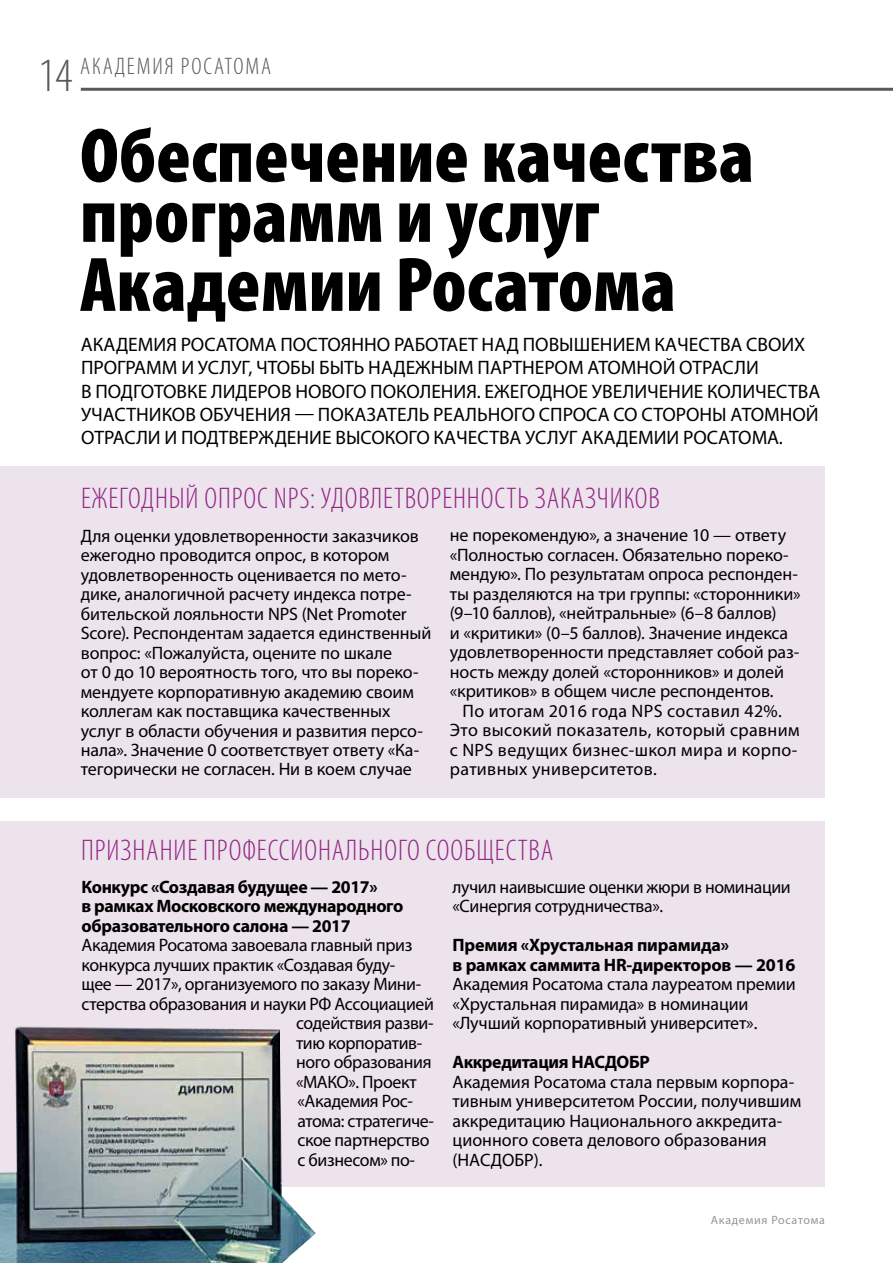
<style>
.page{position:relative;width:893px;height:1263px;background:#fff}
.page>*{position:absolute;margin:0;border:0;box-sizing:border-box;transform-origin:0 0}
.t1{font:900 condensed 78px/60px "Myriad Pro";color:#000}
.t2{font:300 condensed 48px "Myriad Pro";color:#58595b}
.t3{font:300 condensed 30px "Myriad Pro";letter-spacing:.03em;color:#932784}
.t4{font:300 condensed 24px "Myriad Pro";letter-spacing:.08em;color:#58595b}
.t5{font:19.5px "Myriad Pro";color:#000}
.t6{font:18px/19.5px "Myriad Pro";letter-spacing:-.01em;color:#000}
.t7{font:700 18px/19.5px "Myriad Pro";letter-spacing:-.02em;color:#000}
.t8{font:18px/19.5px "Myriad Pro";letter-spacing:.02em;color:#000}
.t9{font:12px "Myriad Pro";letter-spacing:.06em;color:#939598}
</style>
<div class="page">
<div style="left:0;top:821px;width:825px;height:365px;background:#ede3ed"></div>
<div style="left:0;top:466px;width:825px;height:331px;background:#ede3ed"></div>
<img style="left:0;top:1026px;width:316px;height:237px">
<hr style="left:81px;top:88px;width:812px;height:3px;background:#58595b">
<h2 class="t2" style="left:38px;top:47px;width:36px">14</h2>
<h3 class="t4" style="left:80px;top:52px;width:193px">академия Росатома</h3>
<h1 class="t1" style="left:80px;top:124px;width:675px">Обеспечение качества программ и услуг</h1>
<h1 class="t1" style="left:80px;top:253px;width:597px">Академии Росатома</h1>
<p class="t5" style="left:81px;top:332px;width:71px">Академия</p>
<p class="t5" style="left:181px;top:332px;width:24px">Росатома</p>
<p class="t5" style="left:280px;top:332px;width:13px">постоянно</p>
<p class="t5" style="left:394px;top:332px;width:12px">работа</p>
<p class="t5" style="left:458px;top:332px;width:36px">ет над</p>
<p class="t5" style="left:523px;top:332px;width:13px">пов</p>
<p class="t5" style="left:559px;top:332px;width:151px">ышением качества</p>
<p class="t5" style="left:746px;top:332px;width:11px">-свои</p>
<p class="t5" style="left:794px;top:332px;width:13px">х</p>
<p class="t5" style="left:81px;top:356px;width:13px">программ</p>
<p class="t5" style="left:181px;top:356px;width:28px">и услуг</p>
<p class="t5" style="left:249px;top:356px;width:20px">, чтоб</p>
<p class="t5" style="left:301px;top:356px;width:81px">ы быть над</p>
<p class="t5" style="left:406px;top:356px;width:84px">ежным партн</p>
<p class="t5" style="left:535px;top:356px;width:23px">ером</p>
<p class="t5" style="left:587px;top:356px;width:14px">атомно</p>
<p class="t5" style="left:663px;top:356px;width:29px">й отрасли</p>
<p class="t5" style="left:81px;top:379px;width:27px">в подготовк</p>
<p class="t5" style="left:198px;top:379px;width:27px">е лид</p>
<p class="t5" style="left:248px;top:379px;width:22px">еров</p>
<p class="t5" style="left:295px;top:379px;width:13px">нового</p>
<p class="t5" style="left:370px;top:379px;width:13px">покол</p>
<p class="t5" style="left:431px;top:379px;width:22px">ения</p>
<p class="t5" style="left:477px;top:379px;width:55px">. Ежегодно</p>
<p class="t5" style="left:579px;top:379px;width:57px">е увелич</p>
<p class="t5" style="left:659px;top:379px;width:61px">ение колич</p>
<p class="t5" style="left:767px;top:379px;width:22px">ества</p>
<p class="t5" style="left:81px;top:402px;width:13px">участников</p>
<p class="t5" style="left:200px;top:402px;width:12px">обуч</p>
<p class="t5" style="left:245px;top:402px;width:22px">ения</p>
<p class="t5" style="left:295px;top:402px;width:36px">— пока</p>
<p class="t5" style="left:367px;top:402px;width:134px">затель реал ьного</p>
<p class="t5" style="left:539px;top:402px;width:13px">спроса</p>
<p class="t5" style="left:613px;top:402px;width:41px">со сторон</p>
<p class="t5" style="left:712px;top:402px;width:32px">ы атомно</p>
<p class="t5" style="left:806px;top:402px;width:14px">й</p>
<p class="t5" style="left:81px;top:426px;width:13px">отрасли</p>
<p class="t5" style="left:165px;top:426px;width:29px">и подтв</p>
<p class="t5" style="left:239px;top:426px;width:134px">ерждени е высокого</p>
<p class="t5" style="left:433px;top:426px;width:56px">кач ества</p>
<p class="t5" style="left:525px;top:426px;width:12px">услуг</p>
<p class="t5" style="left:581px;top:426px;width:71px">Академии</p>
<p class="t5" style="left:683px;top:426px;width:24px">Росатома</p>
<p class="t5" style="left:779px;top:426px;width:6px">.</p>
<h3 class="t3" style="left:81px;top:480px;width:580px">Ежегодный опрос NPS: удовлетворенность заказчиков</h3>
<p class="t6" style="left:81px;top:525px;width:352px">Для оценки удовлетворенности заказчиков ежегодно проводится опрос, в котором удовлетворенность оценивается по мето&shy;дике, аналогичной расчету индекса потре&shy;бительской лояльности NPS (Net Promoter Score). Респондентам задается единственный вопрос: «Пожалуйста, оцените по шкале<br>от 0 до 10 вероятность того, что вы пореко&shy;мендуете корпоративную академию своим коллегам как поставщика качественных услуг в области обучения и развития персо&shy;нала». Значение 0 соответствует ответу «Ка&shy;тегорически не согласен. Ни в коем случае</p>
<p class="t6" style="left:450px;top:525px;width:352px">не порекомендую», а значение 10 — ответу «Полностью согласен. Обязательно пореко&shy;мендую». По результатам опроса респонден&shy;ты разделяются на три группы: «сторонники» (9–10 баллов), «нейтральные» (6–8 баллов)<br>и «критики» (0–5 баллов). Значение индекса удовлетворенности представляет собой раз&shy;ность между долей «сторонников» и долей «критиков» в общем числе респондентов.</p>
<p class="t8" style="left:450px;top:701px;width:351px;text-indent:13px">По итогам 2016 года NPS составил 42%.<br>Это высокий показатель, который сравним с NPS ведущих бизнес-школ мира и корпо&shy;ративных университетов.</p>
<h3 class="t3" style="left:81px;top:832px;width:474px">Признание профессионального сообщества</h3>
<p class="t7" style="left:81px;top:876px;width:323px">Конкурс «Создавая будущее — 2017»<br>в рамках Московского международного образовательного салона — 2017</p>
<p class="t6" style="left:81px;top:935px;width:332px">Академия Росатома завоевала главный приз</p>
<p class="t6" style="left:81px;top:954px;width:315px">конкурса лучших практик «Создавая буду-</p>
<p class="t6" style="left:81px;top:974px;width:341px">щее — 2017», организуемого по заказу Мини-</p>
<p class="t6" style="left:81px;top:993px;width:354px">стерства образования и науки РФ Ассоциацией</p>
<p class="t6" style="left:296px;top:1013px;width:139px">содействия разви-</p>
<p class="t6" style="left:296px;top:1032px;width:128px">тию корпоратив-</p>
<p class="t6" style="left:296px;top:1052px;width:137px">ного образования</p>
<p class="t6" style="left:296px;top:1071px;width:122px">«МАКО». Проект</p>
<p class="t6" style="left:297px;top:1091px;width:116px">«Академия Рос-</p>
<p class="t6" style="left:297px;top:1110px;width:138px">атома: стратегиче-</p>
<p class="t6" style="left:297px;top:1130px;width:133px">ское партнерство</p>
<p class="t6" style="left:297px;top:1149px;width:119px">с бизнесом» по-</p>
<p class="t6" style="left:452px;top:876px;width:340px">лучил наивысшие оценки жюри в номинации «Синергия сотрудничества».</p>
<p class="t7" style="left:452px;top:935px;width:344px">Премия «Хрустальная пирамида»<br>в рамках саммита HR-директоров — 2016</p>
<p class="t6" style="left:452px;top:974px;width:345px">Академия Росатома стала лауреатом премии «Хрустальная пирамида» в номинации «Лучший корпоративный университет».</p>
<p class="t7" style="left:452px;top:1052px;width:199px">Аккредитация НАСДОБР</p>
<p class="t6" style="left:452px;top:1071px;width:350px">Академия Росатома стала первым корпора&shy;тивным университетом России, получившим аккредитацию Национального аккредита&shy;ционного совета делового образования (НАСДОБР).</p>
<p class="t9" style="left:711px;top:1213px;width:116px">Академия Росатома</p>
</div>
